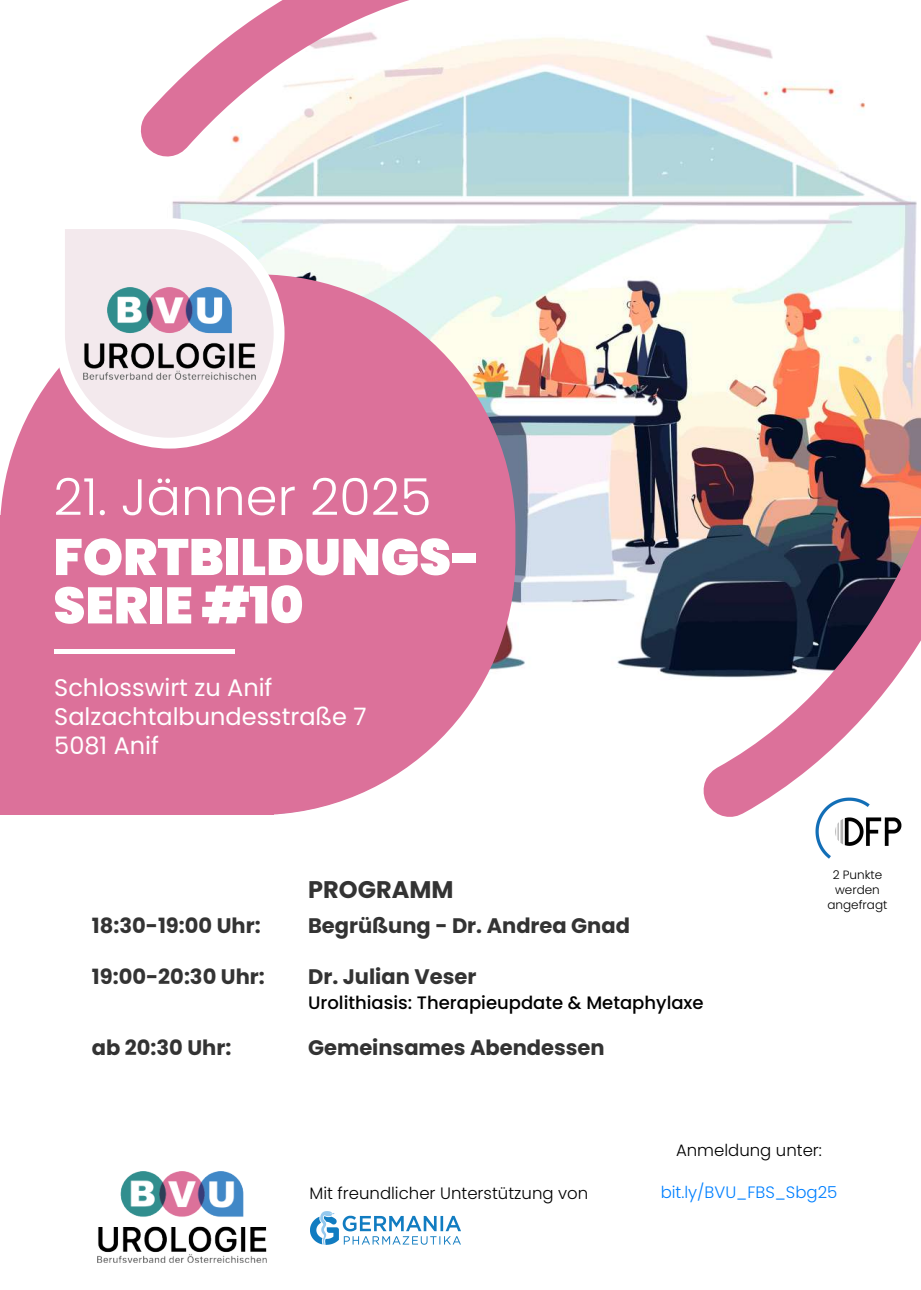
<style>
.page{position:relative;width:921px;height:1290px;background:#fff}
.page>*{position:absolute;margin:0;border:0;box-sizing:border-box;transform-origin:0 0}
.t1{font:900 51px/48.3px "Poppins";color:#fff}
.t2{font:300 51px "Poppins";color:#fff}
.t3{font:24px/28.8px "Poppins";color:#fff}
.t4{font:700 24px "Poppins";color:#333}
.t5{font:700 21px "Poppins";color:#333}
.t6{font:500 18px "Poppins";color:#000}
.t7{font:300 16.5px "Poppins";color:#000}
.t8{font:300 16.5px "Poppins";color:#0080ff}
.t9{font:300 12px/15px "Poppins";color:#000;text-align:center}
</style>
<div class="page">
<img style="left:97px;top:35px;width:823px;height:1228px">
<svg style="left:658px;top:453px;width:262px;height:409px"></svg>
<svg style="left:97px;top:0;width:433px;height:204px"></svg>
<img style="left:0;top:303px;width:512px;height:512px">
<div style="left:0;top:274px;width:515px;height:541px;background:#dc719a;border-radius:257px"></div>
<div style="left:0;top:515px;width:273px;height:299px;background:#dc719a"></div>
<svg style="left:54px;top:218px;width:230px;height:230px;fill:#fafcfb"></svg>
<svg style="left:65px;top:229px;width:208px;height:209px;background:#f1e1e8"></svg>
<hr style="left:54px;top:649px;width:180px;height:4px;background:#fff">
<img style="left:310px;top:1211px;width:150px;height:33px">
<img style="left:811px;top:790px;width:101px;height:77px">
<img style="left:98px;top:1171px;width:168px;height:91px">
<img style="left:83px;top:287px;width:172px;height:93px">
<h1 class="t2" style="left:53px;top:467px;width:379px">21. Jänner 2025</h1>
<h1 class="t1" style="left:53px;top:533px;width:428px">FORTBILDUNGS-<br>SERIE #10</h1>
<p class="t3" style="left:54px;top:673px;width:313px">Schlosswirt zu Anif<br>Salzachtalbundesstraße 7<br>5081 Anif</p>
<p class="t4" style="left:308px;top:875px;width:147px">PROGRAMM</p>
<p class="t5" style="left:92px;top:913px;width:170px">18:30-19:00 Uhr:</p>
<p class="t5" style="left:308px;top:913px;width:323px">Begrüßung - Dr. Andrea Gnad</p>
<p class="t5" style="left:92px;top:964px;width:174px">19:00-20:30 Uhr:</p>
<p class="t5" style="left:308px;top:964px;width:170px">Dr. Julian Veser</p>
<p class="t6" style="left:308px;top:992px;width:397px">Urolithiasis: Therapieupdate &amp; Metaphylaxe</p>
<p class="t5" style="left:92px;top:1035px;width:141px">ab 20:30 Uhr:</p>
<p class="t5" style="left:308px;top:1035px;width:298px">Gemeinsames Abendessen</p>
<p class="t9" style="left:827px;top:867px;width:61px">2 Punkte werden angefragt</p>
<p class="t7" style="left:309px;top:1183px;width:280px">Mit freundlicher Unterstützung von</p>
<p class="t7" style="left:675px;top:1140px;width:147px">Anmeldung unter:</p>
<p class="t8" style="left:660px;top:1182px;width:178px">bit.ly/BVU_FBS_Sbg25</p>
</div>
